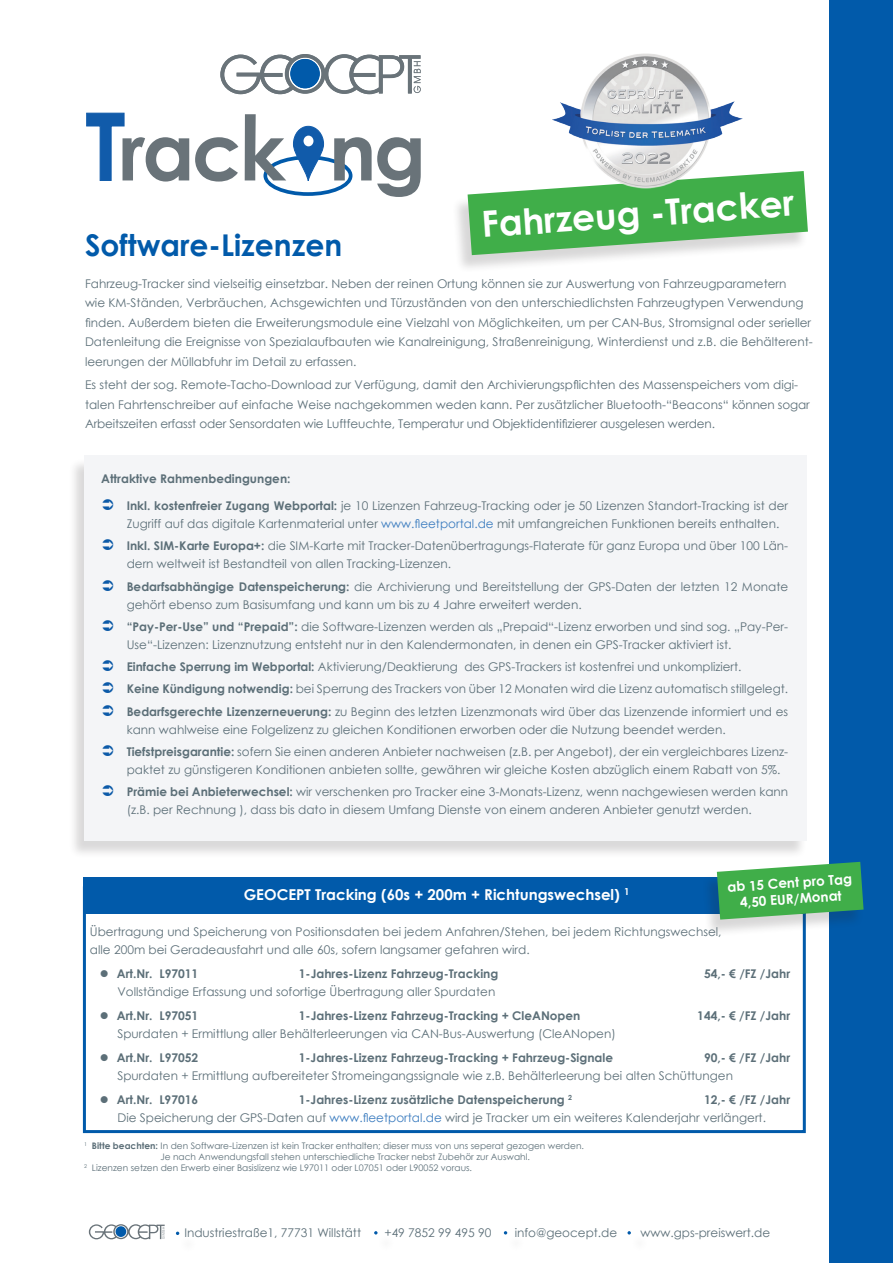
<style>
.page{position:relative;width:893px;height:1263px;background:#fff}
.page>*{position:absolute;margin:0;border:0;box-sizing:border-box;transform-origin:0 0}
.t1{font:700 36px "Century Gothic";color:#fff}
.t2{font:700 30px "Century Gothic";color:#015aaa}
.t3{font:700 15px "Century Gothic";color:#fff}
.t4{font:700 13.5px/16.2px "Century Gothic";color:#fff;text-align:center}
.t5{font:12px/18px "Century Gothic";color:#5c6f78}
.t6{font:700 12px "Century Gothic";color:#5c6f78}
.t7{font:9px "Century Gothic";color:#5c6f78}
.s1{font-weight:700}
.s2{color:#3b7cbf}
</style>
<div class="page">
<div style="left:83px;top:886px;width:723px;height:247px;border:3px solid #015aaa"></div>
<div style="left:83px;top:877px;width:723px;height:36px;background:#015aaa"></div>
<div style="left:829px;top:0;width:64px;height:1263px;background:#015aaa"></div>
<div style="left:701px;top:864px;width:162px;height:73px;background:#231f20;opacity:.18"></div>
<svg style="left:717px;top:862px;width:147px;height:57px"></svg>
<div style="left:263px;top:156px;width:89px;height:40px;border:4px solid #015aaa;border-radius:50%"></div>
<svg style="left:220px;top:54px;width:201px;height:40px"></svg>
<svg style="left:86px;top:113px;width:103px;height:69px"></svg>
<svg style="left:195px;top:137px;width:43px;height:45px"></svg>
<svg style="left:245px;top:114px;width:41px;height:66px"></svg>
<svg style="left:334px;top:137px;width:87px;height:60px"></svg>
<svg style="left:293px;top:126px;width:31px;height:55px"></svg>
<div style="left:304px;top:136px;width:9px;height:10px;background:#fff;border-radius:50%"></div>
<div style="left:452px;top:173px;width:356px;height:100px;background:#231f20;opacity:.18"></div>
<svg style="left:468px;top:171px;width:340px;height:84px"></svg>
<img style="left:553px;top:53px;width:189px;height:165px">
<div style="left:68px;top:457px;width:739px;height:402px;background:#231f20;opacity:.33"></div>
<div style="left:84px;top:456px;width:723px;height:385px;background:#f4f5f7"></div>
<svg style="left:176px;top:1231px;width:3px;height:4px"></svg>
<svg style="left:374px;top:1231px;width:4px;height:3px"></svg>
<svg style="left:89px;top:1224px;width:76px;height:15px"></svg>
<h2 class="t2" style="left:85px;top:223px;width:259px">Software-Lizenzen</h2>
<h1 class="t1" style="left:480px;top:197px;width:315px;rotate:-4deg">Fahrzeug -Tracker</h1>
<p class="t5" style="left:85px;top:273px;width:729px;line-height:19.5px">Fahrzeug-Tracker sind vielseitig einsetzbar. Neben der reinen Ortung können sie zur Auswertung von Fahrzeugparametern<br>wie KM-Ständen, Verbräuchen, Achsgewichten und Türzuständen von den unterschiedlichsten Fahrzeugtypen Verwendung finden. Außerdem bieten die Erweiterungsmodule eine Vielzahl von Möglichkeiten, um per CAN-Bus, Stromsignal oder serieller Datenleitung die Ereignisse von Spezialaufbauten wie Kanalreinigung, Straßenreinigung, Winterdienst und z.B. die Behälterent&shy;leerungen der Müllabfuhr im Detail zu erfassen.</p>
<p class="t5" style="left:85px;top:375px;width:726px;line-height:19.5px">Es steht der sog. Remote-Tacho-Download zur Verfügung, damit den Archivierungspflichten des Massenspeichers vom digi&shy;talen Fahrtenschreiber auf einfache Weise nachgekommen weden kann. Per zusätzlicher Bluetooth-“Beacons“ können sogar<br>Arbeitszeiten erfasst oder Sensordaten wie Luftfeuchte, Temperatur und Objektidentifizierer ausgelesen werden.</p>
<p class="t6" style="left:101px;top:470px;width:191px">Attraktive Rahmenbedingungen:</p>
<p class="t5" style="left:127px;top:497px;width:663px"><span class="s1">Inkl. kostenfreier Zugang Webportal:</span> je 10 Lizenzen Fahrzeug-Tracking oder je 50 Lizenzen Standort-Tracking ist der<br>Zugriff auf das digitale Kartenmaterial unter <span class="s2">www.fleetportal.de</span> mit umfangreichen Funktionen bereits enthalten.</p>
<p class="t5" style="left:127px;top:537px;width:663px"><span class="s1">Inkl. SIM-Karte Europa+:</span> die SIM-Karte mit Tracker-Datenübertragungs-Flaterate für ganz Europa und über 100 Län&shy;dern weltweit ist Bestandteil von allen Tracking-Lizenzen.</p>
<p class="t5" style="left:127px;top:577px;width:663px"><span class="s1">Bedarfsabhängige Datenspeicherung:</span> die Archivierung und Bereitstellung der GPS-Daten der letzten 12 Monate gehört ebenso zum Basisumfang und kann um bis zu 4 Jahre erweitert werden.</p>
<p class="t5" style="left:127px;top:617px;width:663px"><span class="s1">“Pay-Per-Use” und “Prepaid”:</span> die Software-Lizenzen werden als „Prepaid“-Lizenz erworben und sind sog. „Pay-Per-<br>Use“-Lizenzen: Lizenznutzung entsteht nur in den Kalendermonaten, in denen ein GPS-Tracker aktiviert ist.</p>
<p class="t5" style="left:127px;top:655px;width:663px;line-height:22.2px"><span class="s1">Einfache Sperrung im Webportal:</span> Aktivierung/Deaktierung des GPS-Trackers ist kostenfrei und unkompliziert.<br><span class="s1">Keine Kündigung notwendig:</span> bei Sperrung des Trackers von über 12 Monaten wird die Lizenz automatisch stillgelegt.<br><span class="s1">Bedarfsgerechte Lizenzerneuerung:</span> zu Beginn des letzten Lizenzmonats wird über das Lizenzende informiert und es</p>
<p class="t5" style="left:127px;top:718px;width:663px;line-height:22.2px">kann wahlweise eine Folgelizenz zu gleichen Konditionen erworben oder die Nutzung beendet werden.<br><span class="s1">Tiefstpreisgarantie:</span> sofern Sie einen anderen Anbieter nachweisen (z.B. per Angebot), der ein vergleichbares Lizenz-</p>
<p class="t5" style="left:127px;top:758px;width:663px;line-height:22.2px">paktet zu günstigeren Konditionen anbieten sollte, gewähren wir gleiche Kosten abzüglich einem Rabatt von 5%.<br><span class="s1">Prämie bei Anbieterwechsel:</span> wir verschenken pro Tracker eine 3-Monats-Lizenz, wenn nachgewiesen werden kann</p>
<p class="t5" style="left:127px;top:801px;width:626px">(z.B. per Rechnung ), dass bis dato in diesem Umfang Dienste von einem anderen Anbieter genutzt werden.</p>
<p class="t4" style="left:727px;top:878px;width:126px;rotate:-4deg">ab 15 Cent pro Tag<br>4,50 EUR/Monat</p>
<p class="t3" style="left:244px;top:883px;width:387px">GEOCEPT Tracking (60s + 200m + Richtungswechsel) <sup>1</sup></p>
<p class="t5" style="left:90px;top:923px;width:633px">Übertragung und Speicherung von Positionsdaten bei jedem Anfahren/Stehen, bei jedem Richtungswechsel, alle 200m bei Geradeausfahrt und alle 60s, sofern langsamer gefahren wird.</p>
<p class="t6" style="left:117px;top:965px;width:83px">Art.Nr. L97011</p>
<p class="t6" style="left:299px;top:965px;width:201px">1-Jahres-Lizenz Fahrzeug-Tracking</p>
<p class="t6" style="left:704px;top:965px;width:88px">54,- € /FZ /Jahr</p>
<p class="t5" style="left:117px;top:983px;width:379px">Vollständige Erfassung und sofortige Übertragung aller Spurdaten</p>
<p class="t6" style="left:117px;top:1007px;width:83px">Art.Nr. L97051</p>
<p class="t6" style="left:299px;top:1007px;width:283px">1-Jahres-Lizenz Fahrzeug-Tracking + CleANopen</p>
<p class="t6" style="left:697px;top:1007px;width:94px">144,- € /FZ /Jahr</p>
<p class="t5" style="left:117px;top:1025px;width:500px">Spurdaten + Ermittlung aller Behälterleerungen via CAN-Bus-Auswertung (CleANopen)</p>
<p class="t6" style="left:117px;top:1049px;width:83px">Art.Nr. L97052</p>
<p class="t6" style="left:299px;top:1049px;width:316px">1-Jahres-Lizenz Fahrzeug-Tracking + Fahrzeug-Signale</p>
<p class="t6" style="left:704px;top:1049px;width:88px">90,- € /FZ /Jahr</p>
<p class="t5" style="left:117px;top:1067px;width:617px">Spurdaten + Ermittlung aufbereiteter Stromeingangssignale wie z.B. Behälterleerung bei alten Schüttungen</p>
<p class="t6" style="left:117px;top:1091px;width:83px">Art.Nr. L97016</p>
<p class="t6" style="left:299px;top:1091px;width:275px">1-Jahres-Lizenz zusätzliche Datenspeicherung <sup>2</sup></p>
<p class="t5" style="left:117px;top:1091px;width:674px;text-indent:587px"><span class="s1">12,- € /FZ /Jahr<br></span>Die Speicherung der GPS-Daten auf <span class="s2">www.fleetportal.de</span> wird je Tracker um ein weiteres Kalenderjahr verlängert.</p>
<p class="t7" style="left:84px;top:1140px;width:501px"><sup>1</sup> <span class="s1">Bitte beachten:</span> In den Software-Lizenzen ist kein Tracker enthalten; dieser muss von uns seperat gezogen werden.</p>
<p class="t7" style="left:160px;top:1151px;width:371px">Je nach Anwendungsfall stehen unterschiedliche Tracker nebst Zubehör zur Auswahl.</p>
<p class="t7" style="left:84px;top:1161px;width:390px"><sup>2</sup> Lizenzen setzen den Erwerb einer Basislizenz wie L97011 oder L07051 oder L90052 voraus.</p>
<p class="t5" style="left:184px;top:1223px;width:178px">Industriestraße1, 77731 Willstätt</p>
<p class="t5" style="left:384px;top:1223px;width:108px">+49 7852 99 495 90</p>
<p class="t5" style="left:515px;top:1223px;width:104px">info@geocept.de</p>
<p class="t5" style="left:641px;top:1223px;width:131px">www.gps-preiswert.de</p>
</div>
